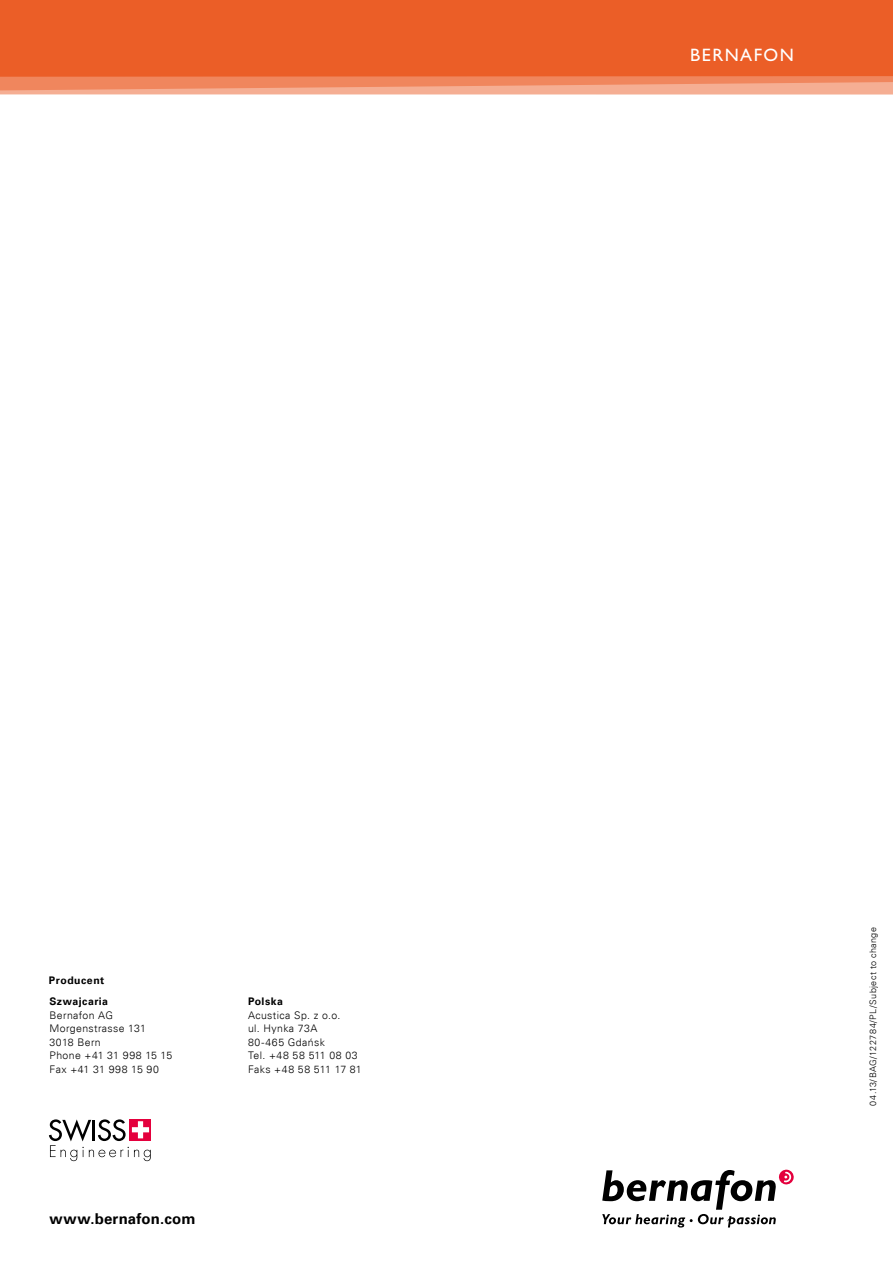
<style>
.page{position:relative;width:893px;height:1263px;background:#fff}
.page>*{position:absolute;margin:0;border:0;box-sizing:border-box;transform-origin:0 0}
.t1{font:500 18px "Gill Sans MT Pro";letter-spacing:.08em;color:#fff}
.t2{font:700 15px "Univers Com 65";letter-spacing:.015em;color:#000}
.t3{font:300 10.5px/13.5px "Univers Com 45";letter-spacing:.035em;color:#000}
.t4{font:700 10.5px "Univers Com 65";letter-spacing:.045em;color:#000}
.t5{font:300 9px "Univers Com 45";letter-spacing:.045em;color:#000}
</style>
<div class="page">
<div style="left:0;top:0;width:893px;height:95px;background:#f5ae93"></div>
<svg style="left:0;top:77px;width:893px;height:14px;fill:#f0865d"></svg>
<div style="left:0;top:0;width:893px;height:77px;background:#eb5e27"></div>
<svg style="left:602px;top:1170px;width:192px;height:57px"></svg>
<svg style="left:49px;top:1119px;width:102px;height:42px"></svg>
<h1 class="t1" style="left:690px;top:44px;width:105px">BERNAFO N</h1>
<p class="t4" style="left:49px;top:974px;width:57px">Producent</p>
<p class="t4" style="left:50px;top:995px;width:60px">Szwajcaria</p>
<p class="t3" style="left:50px;top:1008px;width:124px">Bernafon AG<br>Morgenstrasse 131<br>3018 Bern<br>Phone +41 31 998 15 15<br>Fax +41 31 998 15 90</p>
<p class="t4" style="left:248px;top:995px;width:36px">Polska</p>
<p class="t3" style="left:248px;top:1008px;width:115px">Acustica Sp. z o.o.<br>ul. Hynka 73A<br>80-465 Gdańsk<br>Tel. +48 58 511 08 03<br>Faks +48 58 511 17 81</p>
<h2 class="t2" style="left:50px;top:1209px;width:147px">www.bernafon.com</h2>
<p class="t5" style="left:867px;top:1106px;width:180px;rotate:-90deg">04.13/BAG/122784/PL/Subject to change</p>
</div>
